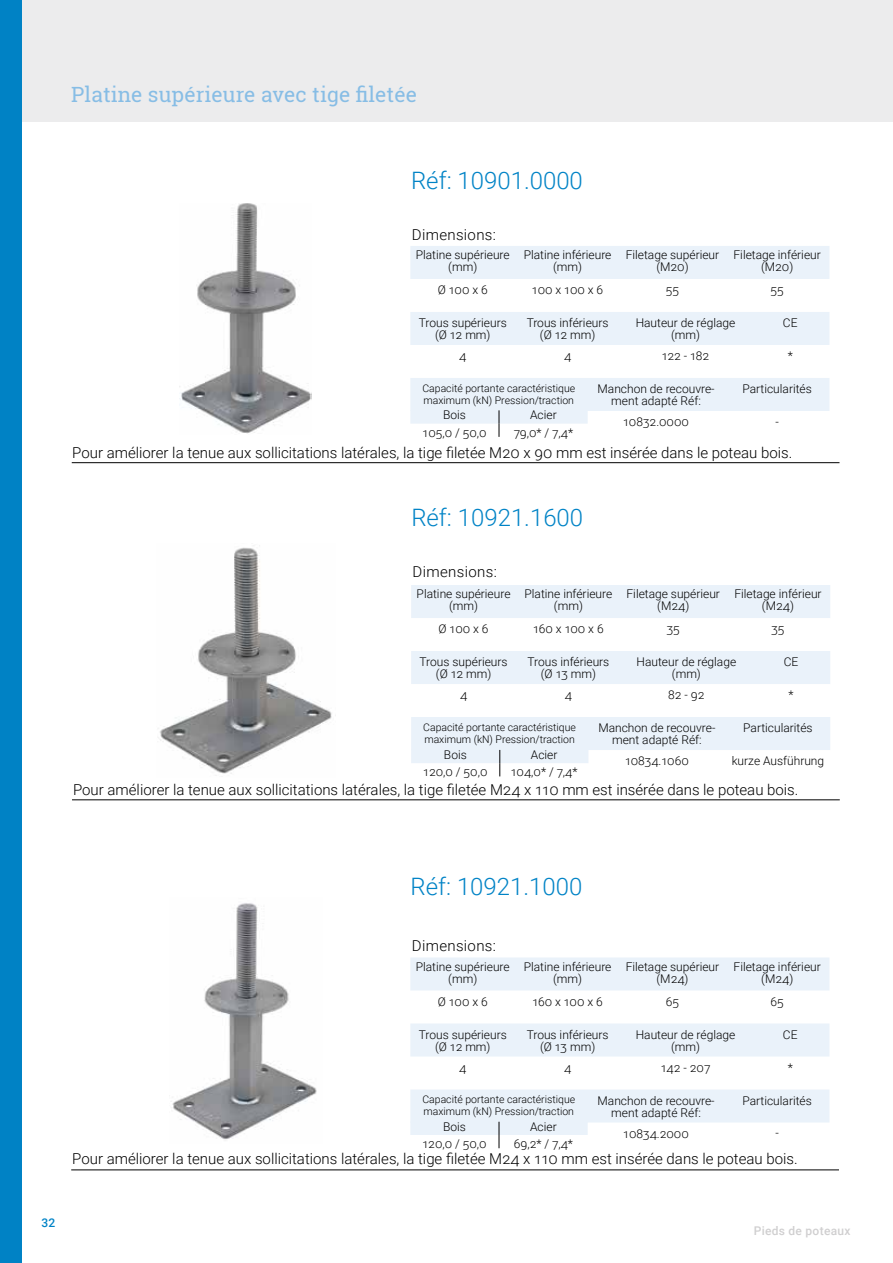
<style>
.page{position:relative;width:893px;height:1263px;background:#fff}
.page>*{position:absolute;margin:0;border:0;box-sizing:border-box;transform-origin:0 0}
.t1{font:300 24px "Roboto";color:#0083c6}
.t2{font:21px "Roboto Slab";letter-spacing:.005em;color:#87bde5}
.t3{font:300 15px "Roboto";color:#000}
.t4{font:300 15px "Roboto";letter-spacing:.025em;color:#000}
.t5{font:300 12px/12px "Roboto";color:#000;text-align:center}
.t6{font:500 12px "Roboto";letter-spacing:.025em;color:#d0cfd0}
.t7{font:500 12px "Roboto";color:#0083c6}
.t8{font:300 10.5px/12px "Roboto";color:#000}
</style>
<div class="page">
<div style="left:13px;top:0;width:880px;height:121px;background:#ececed"></div>
<img style="left:180px;top:203px;width:132px;height:231px">
<hr style="left:72px;top:462px;width:767px;height:1px;background:#000">
<hr style="left:71px;top:1169px;width:768px;height:1px;background:#000">
<svg style="left:410px;top:246px;width:419px;height:165px;fill:#eaf2fa"></svg>
<svg style="left:410px;top:957px;width:419px;height:165px;fill:#eaf2fa"></svg>
<img style="left:171px;top:903px;width:146px;height:237px">
<hr style="left:72px;top:799px;width:768px;height:1px;background:#000">
<svg style="left:411px;top:585px;width:419px;height:165px;fill:#eaf2fa"></svg>
<img style="left:158px;top:545px;width:178px;height:229px">
<div style="left:0;top:0;width:21px;height:1263px;background:#0082c5"></div>
<svg style="left:410px;top:410px;width:178px;height:27px"></svg>
<svg style="left:411px;top:750px;width:177px;height:26px"></svg>
<svg style="left:410px;top:1122px;width:178px;height:26px"></svg>
<h2 class="t2" style="left:71px;top:80px;width:347px">Platine supérieure avec tige filetée</h2>
<h1 class="t1" style="left:411px;top:163px;width:173px">Réf: 10901.0000</h1>
<p class="t4" style="left:412px;top:224px;width:86px">Dimensions:</p>
<p class="t5" style="left:416px;top:248px;width:95px">Platine supérieure (mm)</p>
<p class="t5" style="left:524px;top:248px;width:89px">Platine inférieure (mm)</p>
<p class="t5" style="left:626px;top:248px;width:95px">Filetage supérieur (M20)</p>
<p class="t5" style="left:734px;top:248px;width:89px">Filetage inférieur (M20)</p>
<p class="t5" style="left:438px;top:283px;width:52px">Ø 100 x 6</p>
<p class="t5" style="left:532px;top:283px;width:73px">100 x 100 x 6</p>
<p class="t5" style="left:666px;top:283px;width:15px">55</p>
<p class="t5" style="left:770px;top:283px;width:15px">55</p>
<p class="t5" style="left:419px;top:316px;width:90px">Trous supérieurs (Ø 12 mm)</p>
<p class="t5" style="left:527px;top:316px;width:83px">Trous inférieurs (Ø 12 mm)</p>
<p class="t5" style="left:636px;top:316px;width:101px">Hauteur de réglage (mm)</p>
<p class="t5" style="left:783px;top:316px;width:16px">CE</p>
<p class="t5" style="left:459px;top:349px;width:9px">4</p>
<p class="t5" style="left:564px;top:349px;width:9px">4</p>
<p class="t5" style="left:662px;top:349px;width:49px">122 - 182</p>
<p class="t5" style="left:788px;top:349px;width:7px">*</p>
<p class="t8" style="left:422px;top:382px;width:154px">Capacité portante caractéristique maximum (kN) Pression/traction</p>
<p class="t5" style="left:597px;top:382px;width:119px">Manchon de recouvre&shy;ment adapté Réf:</p>
<p class="t5" style="left:742px;top:382px;width:71px">Particularités</p>
<p class="t5" style="left:623px;top:415px;width:67px">10832.0000</p>
<p class="t5" style="left:775px;top:415px;width:5px">-</p>
<p class="t5" style="left:443px;top:409px;width:24px">Bois</p>
<p class="t5" style="left:530px;top:409px;width:28px">Acier</p>
<p class="t5" style="left:423px;top:426px;width:65px">105,0 / 50,0</p>
<p class="t5" style="left:514px;top:426px;width:61px">79,0* / 7,4*</p>
<p class="t3" style="left:72px;top:442px;width:721px">Pour améliorer la tenue aux sollicitations latérales, la tige filetée M20 x 90 mm est insérée dans le poteau bois.</p>
<h1 class="t1" style="left:411px;top:500px;width:173px">Réf: 10921.1600</h1>
<p class="t4" style="left:413px;top:561px;width:86px">Dimensions:</p>
<p class="t5" style="left:417px;top:587px;width:95px">Platine supérieure (mm)</p>
<p class="t5" style="left:525px;top:587px;width:89px">Platine inférieure (mm)</p>
<p class="t5" style="left:627px;top:587px;width:95px">Filetage supérieur (M24)</p>
<p class="t5" style="left:734px;top:587px;width:89px">Filetage inférieur (M24)</p>
<p class="t5" style="left:439px;top:622px;width:52px">Ø 100 x 6</p>
<p class="t5" style="left:533px;top:622px;width:72px">160 x 100 x 6</p>
<p class="t5" style="left:667px;top:622px;width:15px">35</p>
<p class="t5" style="left:771px;top:622px;width:15px">35</p>
<p class="t5" style="left:420px;top:655px;width:90px">Trous supérieurs (Ø 12 mm)</p>
<p class="t5" style="left:527px;top:655px;width:83px">Trous inférieurs (Ø 13 mm)</p>
<p class="t5" style="left:636px;top:655px;width:101px">Hauteur de réglage (mm)</p>
<p class="t5" style="left:784px;top:655px;width:16px">CE</p>
<p class="t5" style="left:460px;top:688px;width:9px">4</p>
<p class="t5" style="left:565px;top:688px;width:9px">4</p>
<p class="t5" style="left:668px;top:688px;width:38px">82 - 92</p>
<p class="t5" style="left:788px;top:688px;width:7px">*</p>
<p class="t8" style="left:423px;top:721px;width:154px">Capacité portante caractéristique maximum (kN) Pression/traction</p>
<p class="t5" style="left:598px;top:721px;width:119px">Manchon de recouvre&shy;ment adapté Réf:</p>
<p class="t5" style="left:743px;top:721px;width:71px">Particularités</p>
<p class="t5" style="left:625px;top:754px;width:65px">10834.1060</p>
<p class="t5" style="left:732px;top:754px;width:94px">kurze Ausführung</p>
<p class="t3" style="left:73px;top:779px;width:727px">Pour améliorer la tenue aux sollicitations latérales, la tige filetée M24 x 110 mm est insérée dans le poteau bois.</p>
<p class="t5" style="left:444px;top:748px;width:24px">Bois</p>
<p class="t5" style="left:531px;top:748px;width:28px">Acier</p>
<p class="t5" style="left:423px;top:766px;width:66px">120,0 / 50,0</p>
<p class="t5" style="left:511px;top:766px;width:68px">104,0* / 7,4*</p>
<h1 class="t1" style="left:411px;top:869px;width:173px">Réf: 10921.1000</h1>
<p class="t4" style="left:412px;top:935px;width:86px">Dimensions:</p>
<p class="t5" style="left:416px;top:960px;width:95px">Platine supérieure (mm)</p>
<p class="t5" style="left:524px;top:960px;width:89px">Platine inférieure (mm)</p>
<p class="t5" style="left:626px;top:960px;width:95px">Filetage supérieur (M24)</p>
<p class="t5" style="left:734px;top:960px;width:89px">Filetage inférieur (M24)</p>
<p class="t5" style="left:438px;top:995px;width:52px">Ø 100 x 6</p>
<p class="t5" style="left:532px;top:995px;width:72px">160 x 100 x 6</p>
<p class="t5" style="left:666px;top:995px;width:15px">65</p>
<p class="t5" style="left:770px;top:995px;width:15px">65</p>
<p class="t5" style="left:419px;top:1028px;width:90px">Trous supérieurs (Ø 12 mm)</p>
<p class="t5" style="left:527px;top:1028px;width:83px">Trous inférieurs (Ø 13 mm)</p>
<p class="t5" style="left:636px;top:1028px;width:101px">Hauteur de réglage (mm)</p>
<p class="t5" style="left:783px;top:1028px;width:16px">CE</p>
<p class="t5" style="left:459px;top:1061px;width:9px">4</p>
<p class="t5" style="left:564px;top:1061px;width:9px">4</p>
<p class="t5" style="left:661px;top:1061px;width:51px">142 - 207</p>
<p class="t5" style="left:788px;top:1061px;width:7px">*</p>
<p class="t8" style="left:422px;top:1093px;width:154px">Capacité portante caractéristique maximum (kN) Pression/traction</p>
<p class="t5" style="left:597px;top:1094px;width:119px">Manchon de recouvre&shy;ment adapté Réf:</p>
<p class="t5" style="left:742px;top:1094px;width:71px">Particularités</p>
<p class="t5" style="left:623px;top:1127px;width:67px">10834.2000</p>
<p class="t5" style="left:775px;top:1127px;width:5px">-</p>
<p class="t5" style="left:443px;top:1120px;width:24px">Bois</p>
<p class="t5" style="left:530px;top:1120px;width:28px">Acier</p>
<p class="t5" style="left:422px;top:1137px;width:66px">120,0 / 50,0</p>
<p class="t5" style="left:514px;top:1137px;width:61px">69,2* / 7,4*</p>
<p class="t3" style="left:72px;top:1148px;width:727px">Pour améliorer la tenue aux sollicitations latérales, la tige filetée M24 x 110 mm est insérée dans le poteau bois.</p>
<p class="t7" style="left:41px;top:1214px;width:15px">32</p>
<p class="t6" style="left:754px;top:1223px;width:98px">Pieds de poteaux</p>
</div>
